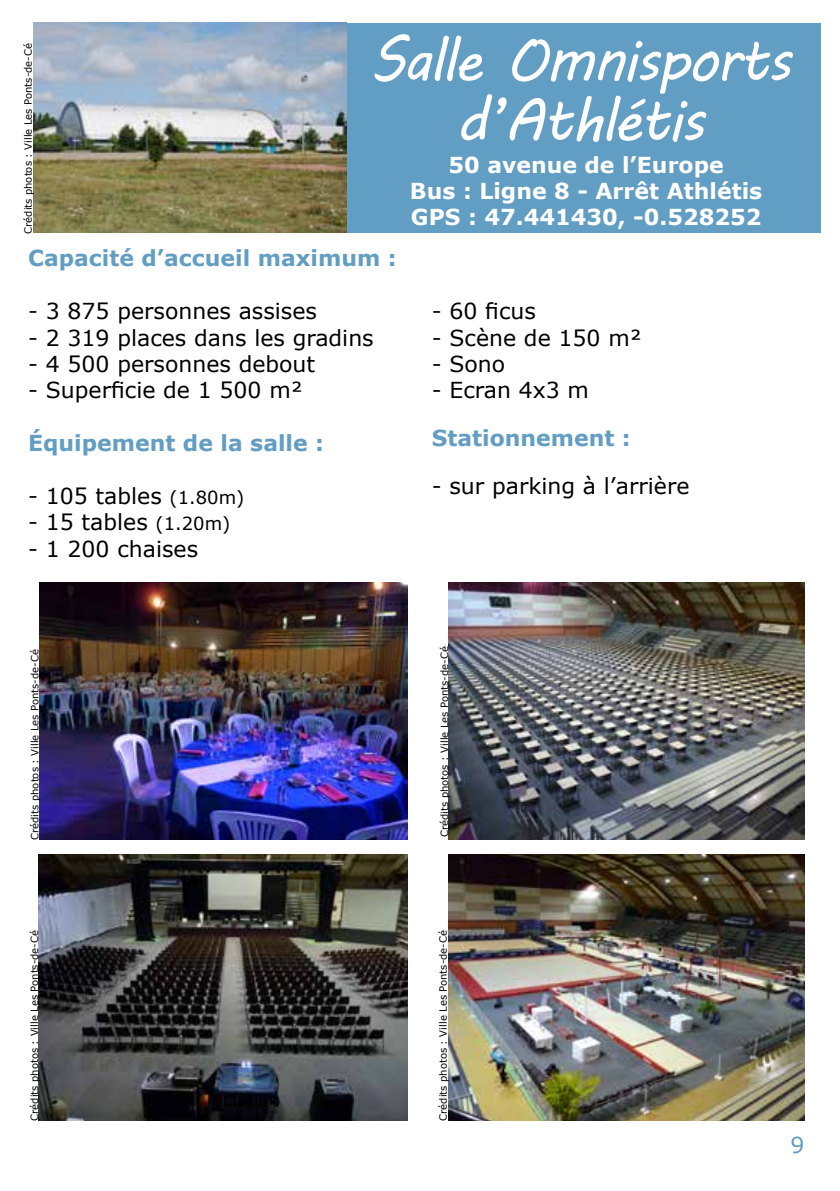
<style>
.page{position:relative;width:840px;height:1191px;background:#fff}
.page>*{position:absolute;margin:0;border:0;box-sizing:border-box;transform-origin:0 0}
.t1{font:60px/60px "MV Boli";letter-spacing:-.04em;color:#fff;text-align:center}
.t2{font:22px "Verdana";color:#000}
.t3{font:700 22px/26.4px "Verdana";color:#fff;text-align:center}
.t4{font:700 22px "Verdana";color:#629dc3}
.t5{font:22px "Verdana";color:#649cc2}
.t6{font:10px "Verdana";color:#000}
.s1{font-size:18px}
</style>
<div class="page">
<div style="left:344px;top:23px;width:475px;height:209px;background:#629dc3"></div>
<img style="left:33px;top:23px;width:313px;height:209px">
<img style="left:448px;top:854px;width:356px;height:266px">
<img style="left:38px;top:854px;width:369px;height:266px">
<img style="left:40px;top:582px;width:367px;height:258px">
<img style="left:448px;top:582px;width:356px;height:258px">
<p class="t6" style="left:21px;top:234px;width:192px;rotate:-90deg">Crédits photos : Ville Les Ponts-de-Cé</p>
<h1 class="t1" style="left:369px;top:28px;width:423px">Salle Omnisports d’Athlétis</h1>
<p class="t3" style="left:410px;top:151px;width:353px">50 avenue de l’Europe<br>Bus : Ligne 8 - Arrêt Athlétis<br>GPS : 47.441430, -0.528252</p>
<p class="t4" style="left:28px;top:243px;width:370px">Capacité d’accueil maximum :</p>
<p class="t2" style="left:28px;top:296px;width:290px">- 3 875 personnes assises</p>
<p class="t2" style="left:28px;top:322px;width:347px">- 2 319 places dans les gradins</p>
<p class="t2" style="left:28px;top:349px;width:288px">- 4 500 personnes debout</p>
<p class="t2" style="left:28px;top:375px;width:276px">- Superficie de 1 500 m²</p>
<p class="t4" style="left:28px;top:427px;width:297px">Équipement de la salle :</p>
<p class="t2" style="left:28px;top:481px;width:218px">- 105 tables <span class="s1">(1.80m)</span></p>
<p class="t2" style="left:28px;top:507px;width:204px">- 15 tables <span class="s1">(1.20m)</span></p>
<p class="t2" style="left:28px;top:534px;width:171px">- 1 200 chaises</p>
<p class="t2" style="left:431px;top:296px;width:106px">- 60 ficus</p>
<p class="t2" style="left:431px;top:322px;width:211px">- Scène de 150 m²</p>
<p class="t2" style="left:431px;top:349px;width:75px">- Sono</p>
<p class="t2" style="left:431px;top:375px;width:159px">- Ecran 4x3 m</p>
<p class="t4" style="left:431px;top:423px;width:200px">Stationnement :</p>
<p class="t2" style="left:431px;top:471px;width:259px">- sur parking à l’arrière</p>
<p class="t6" style="left:28px;top:840px;width:192px;rotate:-90deg">Crédits photos : Ville Les Ponts-de-Cé</p>
<p class="t6" style="left:437px;top:837px;width:192px;rotate:-90deg">Crédits photos : Ville Les Ponts-de-Cé</p>
<p class="t6" style="left:28px;top:1120px;width:192px;rotate:-90deg">Crédits photos : Ville Les Ponts-de-Cé</p>
<p class="t6" style="left:436px;top:1120px;width:192px;rotate:-90deg">Crédits photos : Ville Les Ponts-de-Cé</p>
<p class="t5" style="left:789px;top:1129px;width:15px">9</p>
</div>
